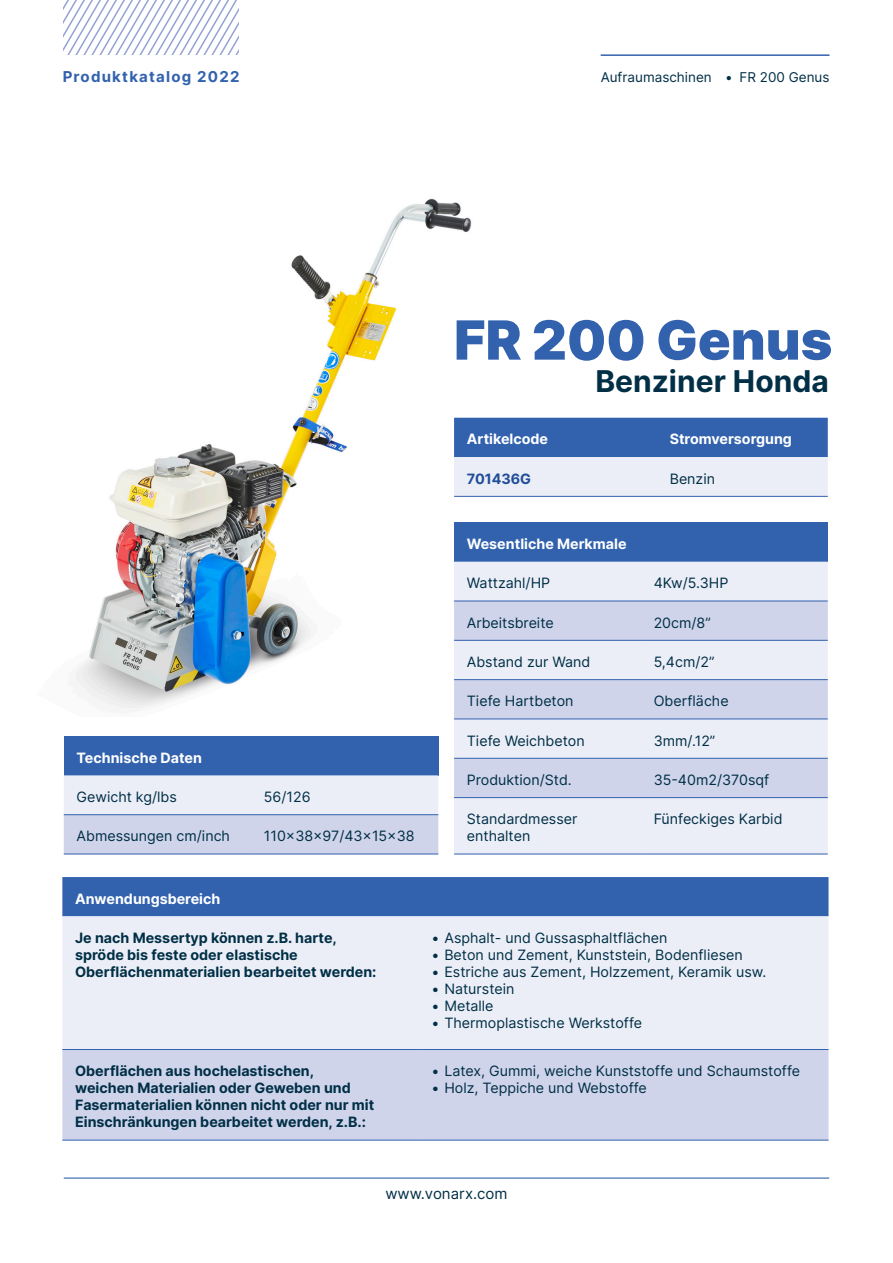
<style>
.page{position:relative;width:893px;height:1263px;background:#fff}
.page>*{position:absolute;margin:0;border:0;box-sizing:border-box;transform-origin:0 0}
.t1{font:900 54px "Inter";color:#3262ae}
.t2{font:700 30px "Inter";color:#002f46}
.t3{font:700 15px "Inter";letter-spacing:.08em;color:#3262ae}
.t4{font:15px "Inter";color:#002f46}
.Body{font:14.25px/17.1px "Inter";color:#002f46}
.Body-bold{font:700 14.25px/17.1px "Inter";color:#002f46}
.Header-table{font:700 14.25px "Inter";color:#fff}
.Body-2{font:700 14.25px "Inter";color:#1f4d98}
.t5{font:13.5px "Inter";color:#002f46}
</style>
<div class="page">
<hr style="left:64px;top:1177px;width:765px;height:1px;background:#3262ae">
<hr style="left:601px;top:54px;width:228px;height:2px;background:#3262ae">
<svg style="left:64px;top:0;width:174px;height:54px"></svg>
<img style="left:75px;top:198px;width:429px;height:511px">
<div style="left:62px;top:877px;width:766px;height:39px;background:#3262ae"></div>
<div style="left:62px;top:916px;width:766px;height:133px;background:#eceef7"></div>
<div style="left:62px;top:1050px;width:766px;height:90px;background:#cfd4ea"></div>
<hr style="left:62px;top:1140px;width:357px;height:1px;background:#3262ae">
<hr style="left:419px;top:1140px;width:409px;height:1px;background:#3262ae">
<hr style="left:62px;top:1049px;width:357px;height:1px;background:#3262ae">
<hr style="left:419px;top:1049px;width:409px;height:1px;background:#3262ae">
<div style="left:454px;top:522px;width:374px;height:40px;background:#3262ae"></div>
<div style="left:454px;top:562px;width:374px;height:292px;background:#eceef7"></div>
<svg style="left:454px;top:602px;width:374px;height:195px;background:#d9ddee"></svg>
<hr style="left:454px;top:601px;width:187px;height:1px;background:#3262ae">
<hr style="left:641px;top:601px;width:187px;height:1px;background:#3262ae">
<hr style="left:454px;top:640px;width:187px;height:1px;background:#3262ae">
<hr style="left:641px;top:640px;width:187px;height:1px;background:#3262ae">
<hr style="left:454px;top:679px;width:187px;height:1px;background:#3262ae">
<hr style="left:641px;top:679px;width:187px;height:1px;background:#3262ae">
<hr style="left:454px;top:719px;width:187px;height:1px;background:#3262ae">
<hr style="left:641px;top:719px;width:187px;height:1px;background:#3262ae">
<hr style="left:454px;top:758px;width:187px;height:1px;background:#3262ae">
<hr style="left:641px;top:758px;width:187px;height:1px;background:#3262ae">
<hr style="left:454px;top:797px;width:187px;height:1px;background:#3262ae">
<hr style="left:641px;top:797px;width:187px;height:1px;background:#3262ae">
<hr style="left:454px;top:854px;width:187px;height:1px;background:#3262ae">
<hr style="left:641px;top:854px;width:187px;height:1px;background:#3262ae">
<svg style="left:454px;top:418px;width:374px;height:78px;background:#8ea7d2"></svg>
<hr style="left:454px;top:496px;width:203px;height:1px;background:#3262ae">
<hr style="left:657px;top:496px;width:171px;height:1px;background:#3262ae">
<div style="left:64px;top:736px;width:374px;height:39px;background:#3262ae"></div>
<svg style="left:64px;top:775px;width:374px;height:79px;background:#dbdfef"></svg>
<hr style="left:64px;top:814px;width:187px;height:1px;background:#3262ae">
<hr style="left:251px;top:814px;width:187px;height:1px;background:#3262ae">
<hr style="left:64px;top:854px;width:187px;height:1px;background:#3262ae">
<hr style="left:251px;top:854px;width:187px;height:1px;background:#3262ae">
<p class="t3" style="left:63px;top:66px;width:178px">Produktkatalog 2022</p>
<p class="t5" style="left:601px;top:68px;width:230px">Aufraumaschinen • FR 200 Genus</p>
<h1 class="t1" style="left:454px;top:301px;width:380px">FR 200 Genus</h1>
<h3 class="t2" style="left:595px;top:359px;width:235px">Benziner Honda</h3>
<p class="Header-table" style="left:77px;top:747px;width:127px">Technische Daten</p>
<p class="Body" style="left:77px;top:788px;width:102px">Gewicht kg/lbs</p>
<p class="Body" style="left:264px;top:788px;width:48px">56/126</p>
<p class="Body" style="left:77px;top:827px;width:155px">Abmessungen cm/inch</p>
<p class="Body" style="left:264px;top:827px;width:152px">110x38x97/43x15x38</p>
<p class="Header-table" style="left:467px;top:429px;width:83px">Artikelcode</p>
<p class="Header-table" style="left:670px;top:429px;width:124px">Stromversorgung</p>
<p class="Body-2" style="left:467px;top:468px;width:66px">701436G</p>
<p class="Body" style="left:670px;top:470px;width:47px">Benzin</p>
<p class="Header-table" style="left:467px;top:533px;width:161px">Wesentliche Merkmale</p>
<p class="Body" style="left:467px;top:574px;width:85px">Wattzahl/HP</p>
<p class="Body" style="left:654px;top:574px;width:76px">4Kw/5.3HP</p>
<p class="Body" style="left:467px;top:613px;width:88px">Arbeitsbreite</p>
<p class="Body" style="left:654px;top:613px;width:59px">20cm/8”</p>
<p class="Body" style="left:467px;top:653px;width:125px">Abstand zur Wand</p>
<p class="Body" style="left:654px;top:653px;width:62px">5,4cm/2”</p>
<p class="Body" style="left:467px;top:692px;width:108px">Tiefe Hartbeton</p>
<p class="Body" style="left:654px;top:692px;width:77px">Oberfläche</p>
<p class="Body" style="left:467px;top:731px;width:119px">Tiefe Weichbeton</p>
<p class="Body" style="left:654px;top:731px;width:63px">3mm/.12”</p>
<p class="Body" style="left:467px;top:771px;width:106px">Produktion/Std.</p>
<p class="Body" style="left:654px;top:771px;width:117px">35-40m2/370sqf</p>
<p class="Body" style="left:467px;top:810px;width:112px">Standardmesser enthalten</p>
<p class="Body" style="left:654px;top:810px;width:130px">Fünfeckiges Karbid</p>
<p class="Header-table" style="left:75px;top:888px;width:147px">Anwendungsbereich</p>
<p class="Body-bold" style="left:75px;top:929px;width:303px">Je nach Messertyp können z.B. harte, spröde bis feste oder elastische<br>Oberflächenmaterialien bearbeitet werden:</p>
<p class="Body" style="left:432px;top:929px;width:237px">• Asphalt- und Gussasphaltflächen</p>
<p class="Body" style="left:432px;top:946px;width:313px">• Beton und Zement, Kunststein, Bodenfliesen</p>
<p class="Body" style="left:432px;top:963px;width:336px">• Estriche aus Zement, Holzzement, Keramik usw.</p>
<p class="Body" style="left:432px;top:980px;width:84px">• Naturstein</p>
<p class="Body" style="left:432px;top:997px;width:63px">• Metalle</p>
<p class="Body" style="left:432px;top:1014px;width:212px">• Thermoplastische Werkstoffe</p>
<p class="Body-bold" style="left:75px;top:1062px;width:301px">Oberflächen aus hochelastischen, weichen Materialien oder Geweben und Fasermaterialien können nicht oder nur mit Einschränkungen bearbeitet werden, z.B.:</p>
<p class="Body" style="left:432px;top:1062px;width:370px">• Latex, Gummi, weiche Kunststoffe und Schaumstoffe</p>
<p class="Body" style="left:432px;top:1079px;width:217px">• Holz, Teppiche und Webstoffe</p>
<p class="t4" style="left:385px;top:1182px;width:124px">www.vonarx.com</p>
</div>
